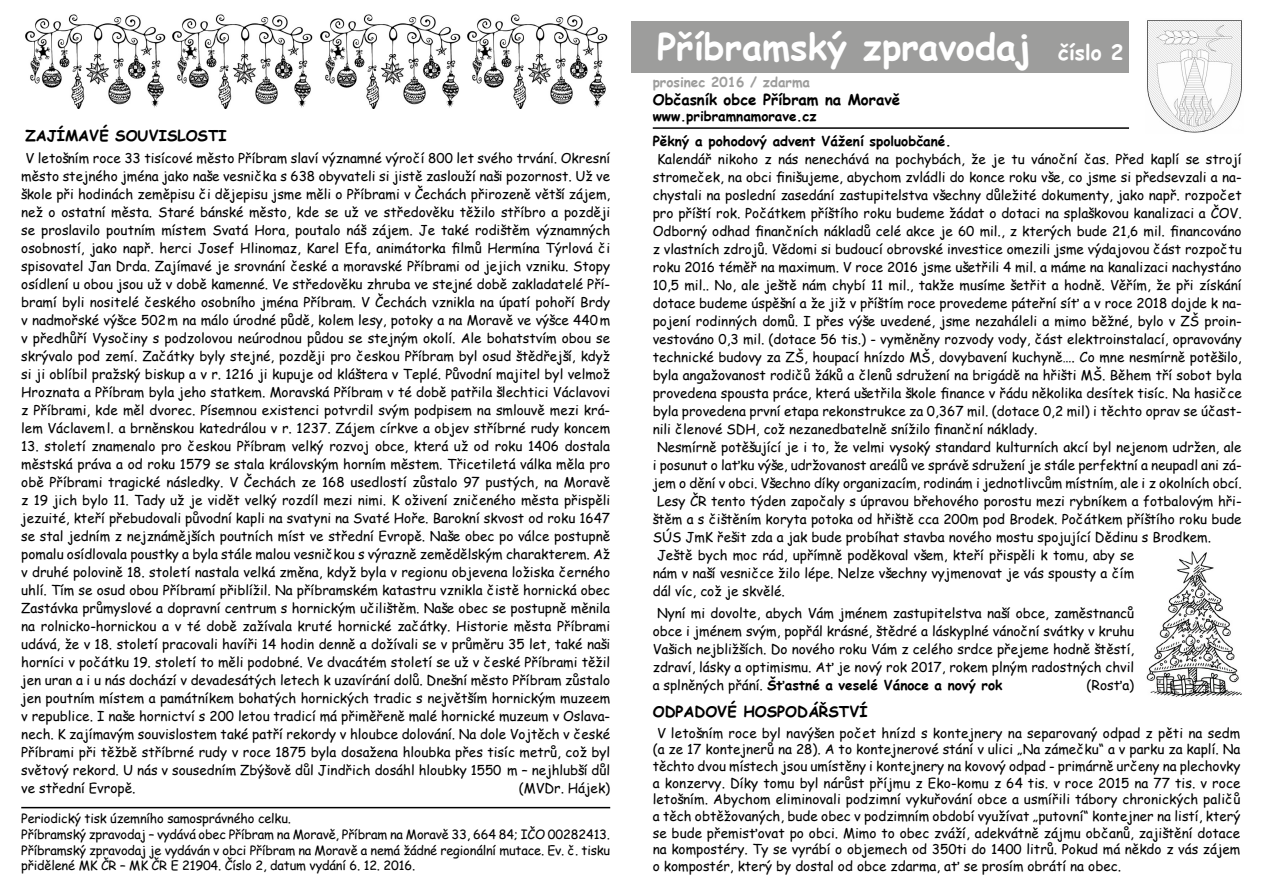
<style>
.page{position:relative;width:1263px;height:893px;background:#fff}
.page>*{position:absolute;margin:0;border:0;box-sizing:border-box;transform-origin:0 0}
.t1{font:700 36px "Comic Sans MS";color:#fff}
.t2{font:700 21px "Comic Sans MS";color:#fff}
.t3{font:700 15px "Comic Sans MS";color:#000}
.t4{font:13.5px/18px "Comic Sans MS";color:#000;text-align:justify}
.t5{font:700 13.5px "Comic Sans MS";color:#000}
.t6{font:700 13.5px "Comic Sans MS";color:#9d9d9c}
.t7{font:12.75px/15.8px "Comic Sans MS";letter-spacing:-.01em;color:#000}
.s1{font-weight:700}
</style>
<div class="page">
<div style="left:631px;top:22px;width:498px;height:51px;background:#9d9d9c"></div>
<hr style="left:653px;top:127px;width:476px;height:2px;background:#000">
<hr style="left:21px;top:807px;width:589px;height:1px;background:#000">
<img style="left:1147px;top:20px;width:95px;height:113px">
<img style="left:25px;top:14px;width:141px;height:94px">
<img style="left:172px;top:14px;width:141px;height:94px">
<img style="left:320px;top:14px;width:141px;height:94px">
<img style="left:467px;top:14px;width:141px;height:94px">
<img style="left:1147px;top:551px;width:95px;height:146px">
<p class="t3" style="left:26px;top:124px;width:203px">ZAJÍMAVÉ SOUVISLOSTI</p>
<p class="t4" style="left:21px;top:149px;width:590px;text-align:center">V letošním roce 33 tisícové město Příbram slaví významné výročí 800 let svého trvání. Okresní město stejného jména jako naše vesnička s 638 obyvateli si jistě zaslouží naši pozornost. Už ve škole při hodinách zeměpisu či dějepisu jsme měli o Příbrami v Čechách přirozeně větší zájem, než o ostatní města. Staré bánské město, kde se už ve středověku těžilo stříbro a později se proslavilo poutním místem Svatá Hora, poutalo náš zájem. Je také rodištěm významných osobností, jako např. herci Josef Hlinomaz, Karel Efa, animátorka filmů Hermína Týrlová či spisovatel Jan Drda. Zajímavé je srovnání české a moravské Příbrami od jejich vzniku. Stopy osídlení u obou jsou už v době kamenné. Ve středověku zhruba ve stejné době zakladatelé Pří&shy;bramí byli nositelé českého osobního jména Příbram. V Čechách vznikla na úpatí pohoří Brdy v nadmořské výšce 502m na málo úrodné půdě, kolem lesy, potoky a na Moravě ve výšce 440m v předhůří Vysočiny s podzolovou neúrodnou půdou se stejným okolí. Ale bohatstvím obou se skrývalo pod zemí. Začátky byly stejné, později pro českou Příbram byl osud štědřejší, když si ji oblíbil pražský biskup a v r. 1216 ji kupuje od kláštera v Teplé. Původní majitel byl velmož Hroznata a Příbram byla jeho statkem. Moravská Příbram v té době patřila šlechtici Václavovi z Příbrami, kde měl dvorec. Písemnou existenci potvrdil svým podpisem na smlouvě mezi krá&shy;lem Václaveml. a brněnskou katedrálou v r. 1237. Zájem církve a objev stříbrné rudy koncem</p>
<p class="t4" style="left:21px;top:437px;width:590px">13. století znamenalo pro českou Příbram velký rozvoj obce, která už od roku 1406 dostala městská práva a od roku 1579 se stala královským horním městem. Třicetiletá válka měla pro obě Příbrami tragické následky. V Čechách ze 168 usedlostí zůstalo 97 pustých, na Moravě z 19 jich bylo 11. Tady už je vidět velký rozdíl mezi nimi. K oživení zničeného města přispěli jezuité, kteří přebudovali původní kapli na svatyni na Svaté Hoře. Barokní skvost od roku 1647 se stal jedním z nejznámějších poutních míst ve střední Evropě. Naše obec po válce postupně pomalu osídlovala poustky a byla stále malou vesničkou s výrazně zemědělským charakterem. Až v druhé polovině 18. století nastala velká změna, když byla v regionu objevena ložiska černého uhlí. Tím se osud obou Příbramí přiblížil. Na příbramském katastru vznikla čistě hornická obec Zastávka průmyslové a dopravní centrum s hornickým učilištěm. Naše obec se postupně měnila na rolnicko-hornickou a v té době zažívala kruté hornické začátky. Historie města Příbrami udává, že v 18. století pracovali havíři 14 hodin denně a dožívali se v průměru 35 let, také naši horníci v počátku 19. století to měli podobné. Ve dvacátém století se už v české Příbrami těžil jen uran a i u nás dochází v devadesátých letech k uzavírání dolů. Dnešní město Příbram zůstalo jen poutním místem a památníkem bohatých hornických tradic s největším hornickým muzeem v republice. I naše hornictví s 200 letou tradicí má přiměřeně malé hornické muzeum v Oslava&shy;nech. K zajímavým souvislostem také patří rekordy v hloubce dolování. Na dole Vojtěch v české Příbrami při těžbě stříbrné rudy v roce 1875 byla dosažena hloubka přes tisíc metrů, což byl světový rekord. U nás v sousedním Zbýšově důl Jindřich dosáhl hloubky 1550 m – nejhlubší důl ve střední Evropě.</p>
<p class="t4" style="left:519px;top:779px;width:93px">(MVDr. Hájek)</p>
<p class="t7" style="left:21px;top:810px;width:590px">Periodický tisk územního samosprávného celku.<br>Příbramský zpravodaj – vydává obec Příbram na Moravě, Příbram na Moravě 33, 664 84; IČO 00282413.<br>Příbramský zpravodaj je vydáván v obci Příbram na Moravě a nemá žádné regionální mutace. Ev. č. tisku přidělené MK ČR – MK ČR E 21904. Číslo 2, datum vydání 6. 12. 2016.</p>
<h1 class="t1" style="left:657px;top:20px;width:375px">Příbramský zpravodaj</h1>
<p class="t6" style="left:653px;top:72px;width:159px">prosinec 2016 / zdarma</p>
<p class="t3" style="left:653px;top:88px;width:249px">Občasník obce Příbram na Moravě</p>
<p class="t5" style="left:653px;top:106px;width:165px">www.pribramnamorave.cz</p>
<h2 class="t2" style="left:1058px;top:37px;width:67px">číslo 2</h2>
<p class="t5" style="left:653px;top:131px;width:300px">Pěkný a pohodový advent Vážení spoluobčané.</p>
<p class="t4" style="left:657px;top:150px;width:586px">Kalendář nikoho z nás nenechává na pochybách, že je tu vánoční čas. Před kaplí se strojí</p>
<p class="t4" style="left:653px;top:168px;width:590px">stromeček, na obci finišujeme, abychom zvládli do konce roku vše, co jsme si předsevzali a na-</p>
<p class="t4" style="left:653px;top:186px;width:590px">chystali na poslední zasedání zastupitelstva všechny důležité dokumenty, jako např. rozpočet</p>
<p class="t4" style="left:653px;top:204px;width:590px">pro příští rok. Počátkem příštího roku budeme žádat o dotaci na splaškovou kanalizaci a ČOV.</p>
<p class="t4" style="left:653px;top:222px;width:590px">Odborný odhad finančních nákladů celé akce je 60 mil., z kterých bude 21,6 mil. financováno</p>
<p class="t4" style="left:653px;top:240px;width:590px">z vlastních zdrojů. Vědomi si budoucí obrovské investice omezili jsme výdajovou část rozpočtu</p>
<p class="t4" style="left:653px;top:258px;width:590px">roku 2016 téměř na maximum. V roce 2016 jsme ušetřili 4 mil. a máme na kanalizaci nachystáno</p>
<p class="t4" style="left:653px;top:276px;width:590px">10,5 mil.. No, ale ještě nám chybí 11 mil., takže musíme šetřit a hodně. Věřím, že při získání</p>
<p class="t4" style="left:653px;top:294px;width:590px">dotace budeme úspěšní a že již v příštím roce provedeme páteřní síť a v roce 2018 dojde k na-</p>
<p class="t4" style="left:653px;top:312px;width:590px">pojení rodinných domů. I přes výše uvedené, jsme nezaháleli a mimo běžné, bylo v ZŠ proin-</p>
<p class="t4" style="left:653px;top:330px;width:590px">vestováno 0,3 mil. (dotace 56 tis.) - vyměněny rozvody vody, část elektroinstalací, opravovány</p>
<p class="t4" style="left:653px;top:348px;width:590px">technické budovy za ZŠ, houpací hnízdo MŠ, dovybavení kuchyně…. Co mne nesmírně potěšilo,</p>
<p class="t4" style="left:653px;top:366px;width:590px">byla angažovanost rodičů žáků a členů sdružení na brigádě na hřišti MŠ. Během tří sobot byla</p>
<p class="t4" style="left:653px;top:384px;width:590px">provedena spousta práce, která ušetřila škole finance v řádu několika desítek tisíc. Na hasičce</p>
<p class="t4" style="left:653px;top:402px;width:590px">byla provedena první etapa rekonstrukce za 0,367 mil. (dotace 0,2 mil) i těchto oprav se účast-</p>
<p class="t4" style="left:653px;top:420px;width:386px">nili členové SDH, což nezanedbatelně snížilo finanční náklady.</p>
<p class="t4" style="left:657px;top:438px;width:586px">Nesmírně potěšující je i to, že velmi vysoký standard kulturních akcí byl nejenom udržen, ale</p>
<p class="t4" style="left:653px;top:456px;width:590px">i posunut o laťku výše, udržovanost areálů ve správě sdružení je stále perfektní a neupadl ani zá-</p>
<p class="t4" style="left:653px;top:474px;width:590px">jem o dění v obci. Všechno díky organizacím, rodinám i jednotlivcům místním, ale i z okolních obcí.</p>
<p class="t4" style="left:657px;top:492px;width:586px">Lesy ČR tento týden započaly s úpravou břehového porostu mezi rybníkem a fotbalovým hři-</p>
<p class="t4" style="left:653px;top:510px;width:590px">štěm a s čištěním koryta potoka od hřiště cca 200m pod Brodek. Počátkem příštího roku bude</p>
<p class="t4" style="left:653px;top:528px;width:560px">SÚS JmK řešit zda a jak bude probíhat stavba nového mostu spojující Dědinu s Brodkem.</p>
<p class="t4" style="left:657px;top:546px;width:479px">Ještě bych moc rád, upřímně poděkoval všem, kteří přispěli k tomu, aby se</p>
<p class="t4" style="left:653px;top:564px;width:483px">nám v naší vesničce žilo lépe. Nelze všechny vyjmenovat je vás spousty a čím</p>
<p class="t4" style="left:653px;top:582px;width:134px">dál víc, což je skvělé.</p>
<p class="t4" style="left:653px;top:604px;width:483px;text-indent:4px">Nyní mi dovolte, abych Vám jménem zastupitelstva naší obce, zaměstnanců obce i jménem svým, popřál krásné, štědré a láskyplné vánoční svátky v kruhu Vašich nejbližších. Do nového roku Vám z celého srdce přejeme hodně štěstí, zdraví, lásky a optimismu. Ať je nový rok 2017, rokem plným radostných chvil a splněných přání. <span class="s1">Šťastné a veselé Vánoce a nový rok</span></p>
<p class="t4" style="left:1086px;top:676px;width:49px">(Rosťa)</p>
<p class="t3" style="left:653px;top:700px;width:216px">ODPADOVÉ HOSPODÁŘSTVÍ</p>
<p class="t4" style="left:653px;top:724px;width:589px;line-height:16.6px;text-indent:4px">V letošním roce byl navýšen počet hnízd s kontejnery na separovaný odpad z pěti na sedm (a ze 17 kontejnerů na 28). A to kontejnerové stání v ulici „Na zámečku“ a v parku za kaplí. Na těchto dvou místech jsou umístěny i kontejnery na kovový odpad - primárně určeny na plechovky a konzervy. Díky tomu byl nárůst příjmu z Eko-komu z 64 tis. v roce 2015 na 77 tis. v roce letošním. Abychom eliminovali podzimní vykuřování obce a usmířili tábory chronických paličů a těch obtěžovaných, bude obec v podzimním období využívat „putovní“ kontejner na listí, který se bude přemisťovat po obci. Mimo to obec zváží, adekvátně zájmu občanů, zajištění dotace na kompostéry. Ty se vyrábí o objemech od 350ti do 1400 litrů. Pokud má někdo z vás zájem o kompostér, který by dostal od obce zdarma, ať se prosím obrátí na obec.</p>
</div>
